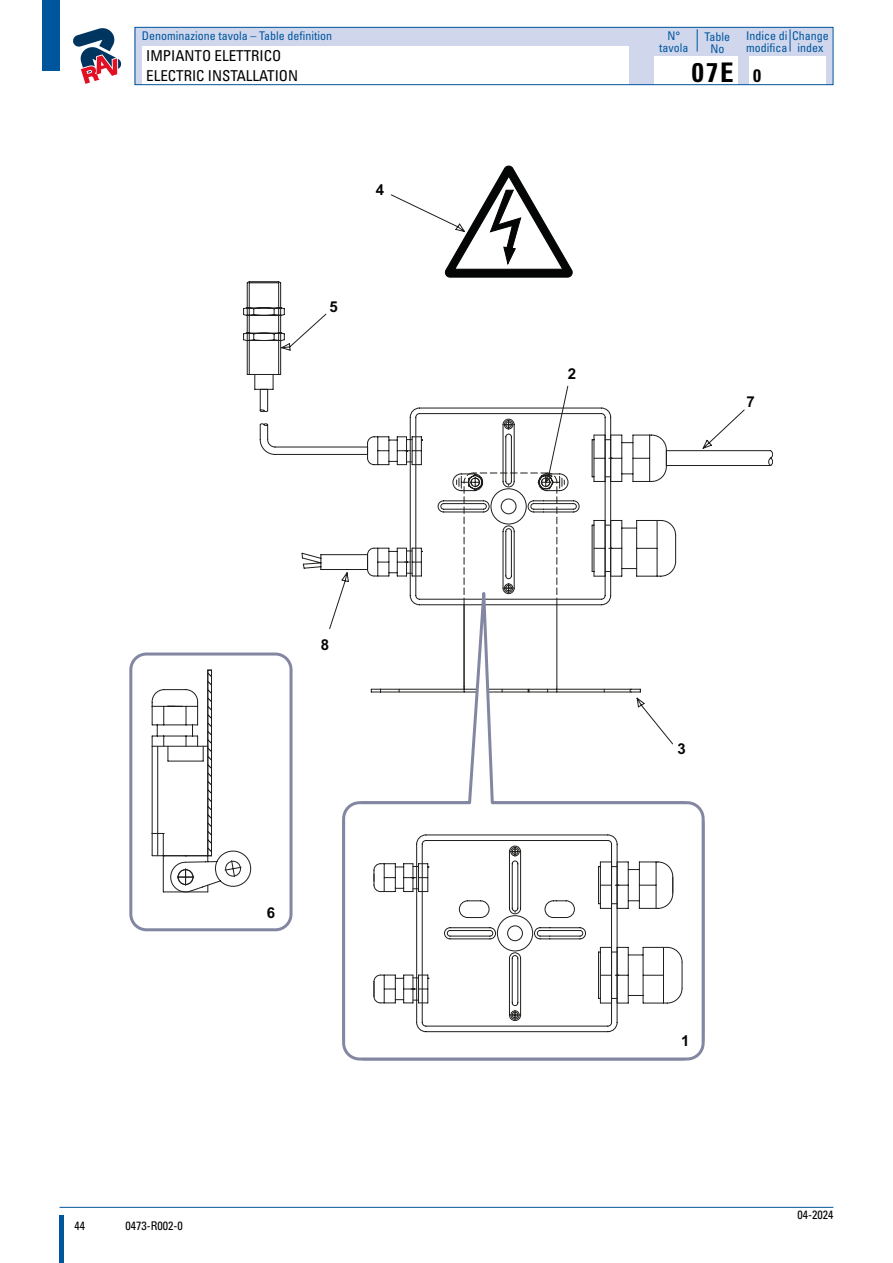
<style>
.page{position:relative;width:893px;height:1263px;background:#fff}
.page>*{position:absolute;margin:0;border:0;box-sizing:border-box;transform-origin:0 0}
.t1{font:700 condensed 27px "Univers";color:#000}
.t2{font:700 condensed 18px "Univers";color:#000}
.t3{font:condensed 15px/19.5px "Univers";color:#000}
.t4{font:700 15px "Arial";color:#040505}
.t5{font:condensed 12px/12px "Univers";color:#00569d;text-align:center}
.t6{font:condensed 12px "Univers";color:#000}
</style>
<div class="page">
<div style="left:43px;top:0;width:17px;height:71px;background:#00569d"></div>
<hr style="left:60px;top:1216px;width:4px;height:47px;background:#00569d">
<hr style="left:60px;top:1207px;width:773px;height:1px;background:#00569d">
<svg style="left:73px;top:28px;width:49px;height:56px"></svg>
<div style="left:135px;top:27px;width:698px;height:58px;background:#d0d7ed"></div>
<svg style="left:697px;top:29px;width:1px;height:23px"></svg>
<svg style="left:790px;top:29px;width:1px;height:23px"></svg>
<div style="left:142px;top:46px;width:487px;height:38px;background:#fff"></div>
<div style="left:654px;top:56px;width:84px;height:28px;background:#fff"></div>
<div style="left:749px;top:56px;width:77px;height:28px;background:#fff"></div>
<div style="left:135px;top:27px;width:698px;height:58px;border:1px solid #00569d"></div>
<svg style="left:129px;top:652px;width:164px;height:280px"></svg>
<svg style="left:342px;top:629px;width:363px;height:431px"></svg>
<svg style="left:243px;top:166px;width:502px;height:463px"></svg>
<svg style="left:371px;top:686px;width:312px;height:346px"></svg>
<p class="t5" style="left:142px;top:29px;width:192px">Denominazione tavola – Table definition</p>
<p class="t5" style="left:659px;top:30px;width:31px">N° tavola</p>
<p class="t5" style="left:705px;top:30px;width:27px">Table<br>No</p>
<p class="t5" style="left:746px;top:29px;width:84px;text-align:left">Indice di Change modifica</p>
<p class="t5" style="left:797px;top:41px;width:27px">index</p>
<p class="t3" style="left:146px;top:46px;width:153px">IMPIANTO ELETTRICO<br>ELECTRIC INSTALLATION</p>
<h1 class="t1" style="left:692px;top:56px;width:43px">07E</h1>
<h2 class="t2" style="left:753px;top:65px;width:9px">0</h2>
<p class="t4" style="left:376px;top:180px;width:10px">4</p>
<p class="t4" style="left:330px;top:296px;width:10px">5</p>
<p class="t4" style="left:321px;top:634px;width:10px">8</p>
<p class="t4" style="left:267px;top:903px;width:10px">6</p>
<p class="t6" style="left:74px;top:1218px;width:12px">44</p>
<p class="t6" style="left:125px;top:1218px;width:59px">0473-R002-0</p>
<p class="t4" style="left:568px;top:364px;width:10px">2</p>
<p class="t4" style="left:746px;top:392px;width:10px">7</p>
<p class="t4" style="left:678px;top:739px;width:10px">3</p>
<p class="t4" style="left:681px;top:1031px;width:10px">1</p>
<p class="t6" style="left:797px;top:1207px;width:37px">04-2024</p>
</div>
